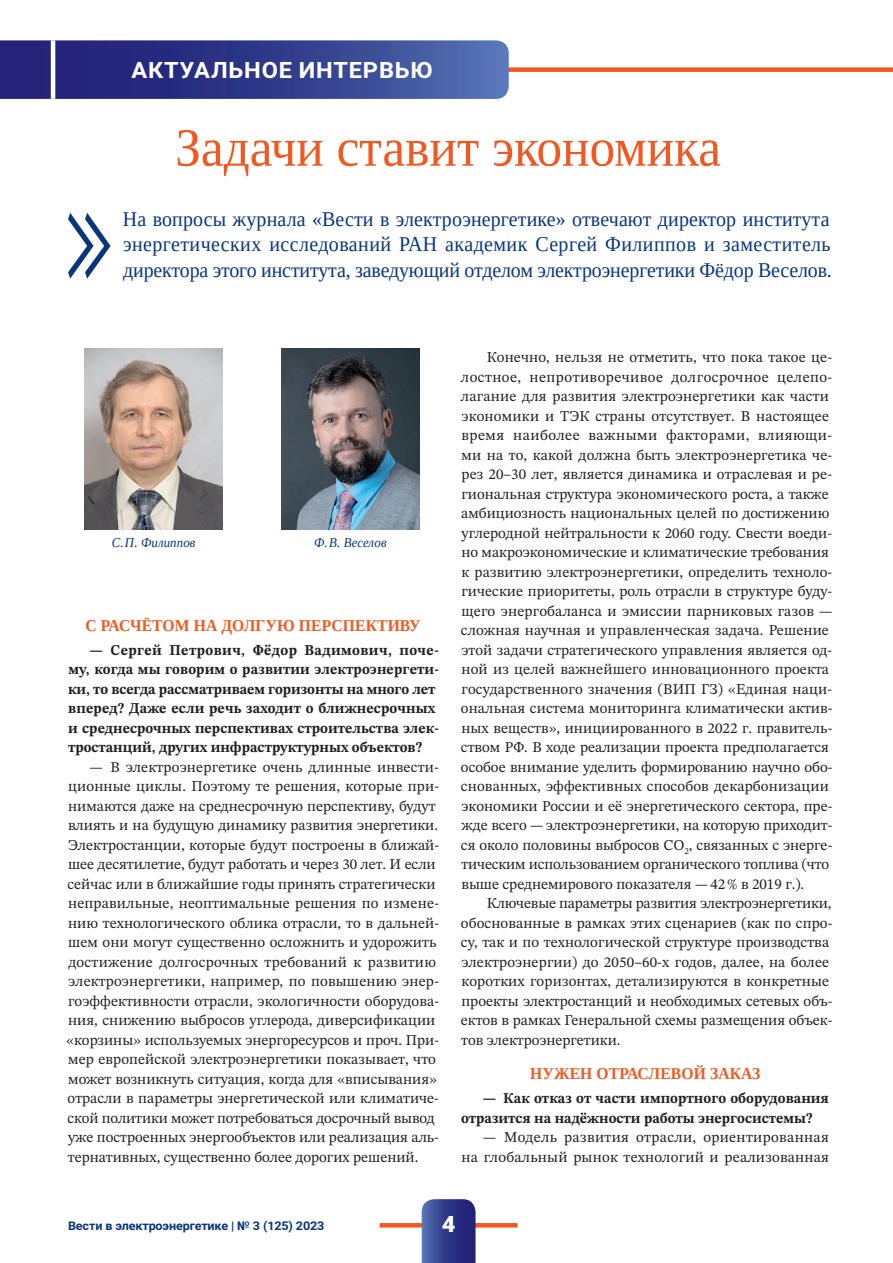
<style>
.page{position:relative;width:893px;height:1263px;background:#fff}
.page>*{position:absolute;margin:0;border:0;box-sizing:border-box;transform-origin:0 0}
.t1{font:54px "Liberation Serif";color:#f15921;scale:.95 1}
.t2{font:700 22.5px "Roboto";letter-spacing:.035em;color:#fff;scale:1.05 1}
.t3{font:900 22.5px "Roboto";color:#fff;scale:1.05 1}
.t4{font:21px/25.5px "Liberation Serif";letter-spacing:-.01em;color:#08357c;text-align:justify;scale:.95 1}
.t5{font:700 16.5px "Liberation Serif";letter-spacing:.005em;color:#f15921;scale:.95 1}
.t6{font:15px/19.5px "STIX Two Text";letter-spacing:.005em;color:#231f20}
.t7{font:15px/19.5px "STIX Two Text";letter-spacing:.005em;color:#231f20;scale:.85 1}
.t8{font:700 15px/19.5px "STIX Two Text";color:#231f20;scale:.85 1}
.t9{font:italic 13.5px "Liberation Serif";letter-spacing:.01em;color:#08357c;scale:.95 1}
.t10{font:700 12px "Roboto";letter-spacing:-.01em;color:#08357c;scale:1.05 1}
</style>
<div class="page">
<div style="left:461px;top:67px;width:432px;height:5px;background:#f15921"></div>
<svg style="left:0;top:40px;width:509px;height:59px;background:#36408e"></svg>
<hr style="left:51px;top:40px;width:4px;height:59px;background:#fff">
<svg style="left:380px;top:1223px;width:138px;height:4px"></svg>
<svg style="left:422px;top:1199px;width:54px;height:64px;background:#39438f"></svg>
<svg style="left:68px;top:213px;width:43px;height:66px"></svg>
<img style="left:85px;top:349px;width:137px;height:180px">
<img style="left:281px;top:349px;width:138px;height:180px">
<h2 class="t2" style="left:131px;top:54px;width:289px">Актуальное интервью</h2>
<h1 class="t1" style="left:175px;top:113px;width:576px">Задачи ставит экономика</h1>
<p class="t4" style="left:123px;top:206px;width:748px">На вопросы журнала «Вести в электроэнергетике» отвечают директор института энергетических исследований РАН академик Сергей Филиппов и заместитель директора этого института, заведующий отделом электроэнергетики Фёдор Веселов.</p>
<p class="t9" style="left:112px;top:534px;width:90px">С. П. Филиппов</p>
<p class="t9" style="left:314px;top:534px;width:78px">Ф. В. Веселов</p>
<p class="t5" style="left:85px;top:614px;width:354px">С РАСЧЁТОМ НА ДОЛГУЮ ПЕРСПЕКТИВУ</p>
<p class="t8" style="left:68px;top:640px;width:438px;text-indent:22px">— Сергей Петрович, Фёдор Вадимович, поче‑ му, когда мы говорим о развитии электроэнергети‑ ки, то всегда рассматриваем горизонты на много лет вперед? Даже если речь заходит о ближнесрочных и среднесрочных перспективах строительства элек‑ тростанций, других инфраструктурных объектов?</p>
<p class="t7" style="left:66px;top:757px;width:440px;text-indent:23px">— В электроэнергетике очень длинные инвести‑ ционные циклы. Поэтому те решения, которые при‑ нимаются даже на среднесрочную перспективу, будут влиять и на будущую динамику развития энергетики.<br>Электростанции, которые будут построены в ближай‑ шее десятилетие, будут работать и через 30 лет. И если сейчас или в ближайшие годы принять стратегически неправильные, неоптимальные решения по измене‑ нию технологического облика отрасли, то в дальней‑ шем они могут существенно осложнить и удорожить достижение долгосрочных требований к развитию электроэнергетики, например, по повышению энер‑ гоэффективности отрасли, экологичности оборудова‑ ния, снижению выбросов углерода, диверсификации «корзины» используемых энергоресурсов и проч. При‑ мер европейской электроэнергетики показывает, что может возникнуть ситуация, когда для «вписывания» отрасли в параметры энергетической или климатиче‑ ской политики может потребоваться досрочный вывод уже построенных энергообъектов или реализация аль‑ тернативных, существенно более дорогих решений.</p>
<p class="t6" style="left:461px;top:347px;width:373px;text-indent:26px">Конечно, нельзя не отметить, что пока такое це‑ лостное, непротиворечивое долгосрочное целепо‑ лагание для развития электроэнергетики как части экономики и ТЭК страны отсутствует. В настоящее время наиболее важными факторами, влияющи‑ ми на то, какой должна быть электроэнергетика че‑ рез 20–30 лет, является динамика и отраслевая и ре‑ гиональная структура экономического роста, а также амбициозность национальных целей по достижению углеродной нейтральности к 2060 году. Свести воеди‑ но макроэкономические и климатические требования к развитию электроэнергетики, определить техноло‑ гические приоритеты, роль отрасли в структуре буду‑ щего энергобаланса и эмиссии парниковых газов — сложная научная и управленческая задача. Решение этой задачи стратегического управления является од‑ ной из целей важнейшего инновационного проекта государственного значения (ВИП ГЗ) «Единая наци‑ ональная система мониторинга климатически актив‑ ных веществ», инициированного в 2022 г. правитель‑ ством РФ. В ходе реализации проекта предполагается особое внимание уделить формированию научно обо‑ снованных, эффективных способов декарбонизации экономики России и её энергетического сектора, пре‑ жде всего — электроэнергетики, на которую приходит‑ ся около половины выбросов СО<sub>2</sub>, связанных с энерге‑ тическим использованием органического топлива (что выше среднемирового показателя — 42 % в 2019 г.).</p>
<p class="t6" style="left:461px;top:893px;width:373px;text-indent:26px">Ключевые параметры развития электроэнергетики, обоснованные в рамках этих сценариев (как по спро‑ су, так и по технологической структуре производства электроэнергии) до 2050–60‑х годов, далее, на более коротких горизонтах, детализируются в конкретные проекты электростанций и необходимых сетевых объ‑ ектов в рамках Генеральной схемы размещения объек‑ тов электроэнергетики.</p>
<p class="t5" style="left:530px;top:1063px;width:244px">НУЖЕН ОТРАСЛЕВОЙ ЗАКАЗ</p>
<p class="t8" style="left:461px;top:1089px;width:434px;text-indent:22px">— Как отказ от части импортного оборудования отразится на надёжности работы энергосистемы?</p>
<p class="t7" style="left:461px;top:1127px;width:434px;text-align:right">— Модель развития отрасли, ориентированная<br>на глобальный рынок технологий и реализованная</p>
<p class="t10" style="left:68px;top:1217px;width:246px">Вести в электроэнергетике | № 3 (125) 2023</p>
<h2 class="t3" style="left:442px;top:1208px;width:15px">4</h2>
</div>
